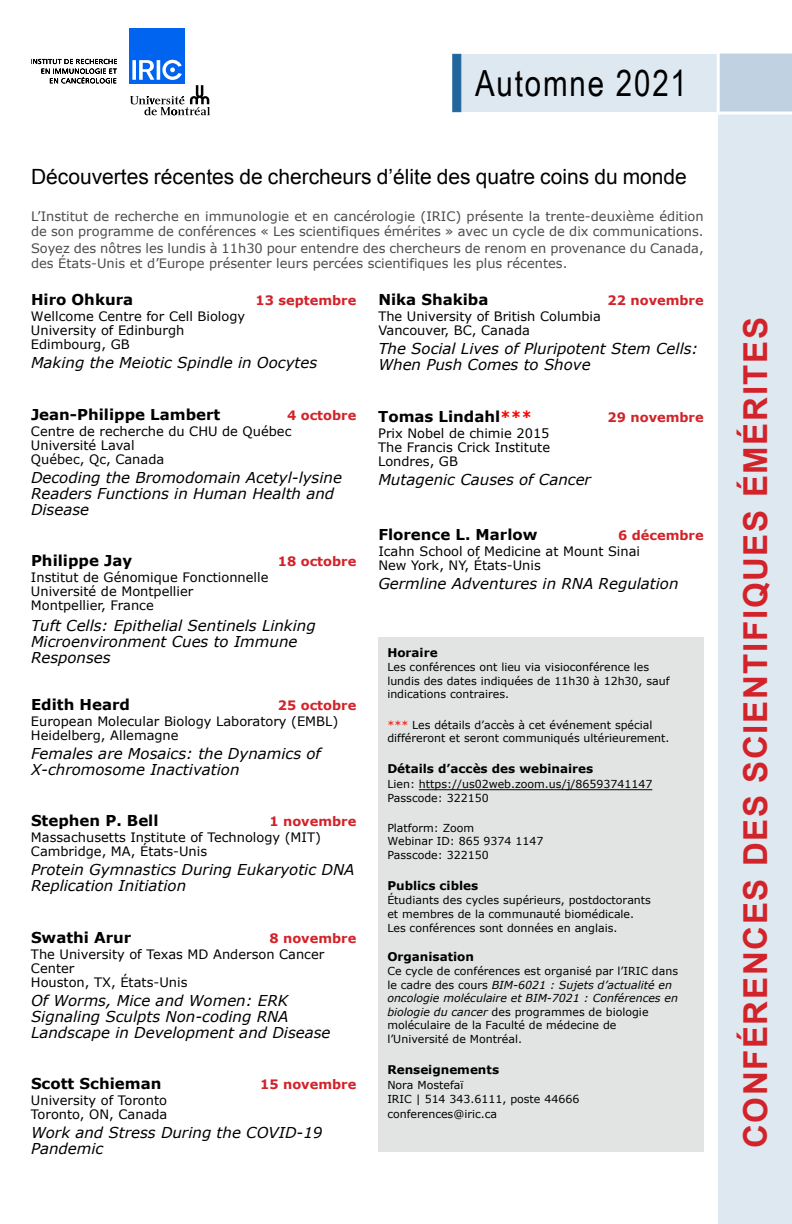
<style>
.page{position:relative;width:792px;height:1224px;background:#fff}
.page>*{position:absolute;margin:0;border:0;box-sizing:border-box;transform-origin:0 0}
.t1{font:36px "Arial Narrow";letter-spacing:.05em;color:#000}
.t2{font:700 33px "Arial";letter-spacing:.05em;color:#d2232a}
.t3{font:21px "Arial";color:#000}
.t4{font:italic 15px/16px "Verdana";color:#000}
.t5{font:700 15px "Verdana";color:#000}
.t6{font:13px/14px "Verdana";color:#000}
.t7{font:13px/15px "Verdana";color:#4b4b4b}
.t8{font:700 13px "Verdana";color:#d2232a}
.t9{font:700 12px "Verdana";color:#000}
.t10{font:11px/13.5px "Verdana";color:#000}
.s1{color:#f00}
.s2{font-style:italic}
</style>
<div class="page">
<div style="left:461px;top:54px;width:331px;height:57px;background:#dde8f0"></div>
<div style="left:452px;top:54px;width:9px;height:58px;background:#20659b;border:1px solid #20659b"></div>
<div style="left:718px;top:54px;width:74px;height:1170px;background:#dde8f0"></div>
<hr style="left:716px;top:112px;width:76px;height:3px;background:#fff">
<hr style="left:717px;top:52px;width:3px;height:63px;background:#fff">
<div style="left:129px;top:28px;width:55px;height:55px;background:#0064f0"></div>
<svg style="left:31px;top:59px;width:179px;height:56px"></svg>
<div style="left:378px;top:638px;width:326px;height:514px;background:#e1e4e2"></div>
<hr style="left:419px;top:789px;width:233px;height:1px;background:#000">
<h1 class="t1" style="left:475px;top:57px;width:213px">Automne 2021</h1>
<h3 class="t3" style="left:31px;top:163px;width:657px">Découvertes récentes de chercheurs d’élite des quatre coins du monde</h3>
<p class="t7" style="left:31px;top:209px;width:674px">L’Institut de recherche en immunologie et en cancérologie (IRIC) présente la trente-deuxième édition de son programme de conférences « Les scientifiques émérites » avec un cycle de dix communications.</p>
<p class="t7" style="left:31px;top:241px;width:674px">Soyez des nôtres les lundis à 11h30 pour entendre des chercheurs de renom en provenance du Canada, des États-Unis et d’Europe présenter leurs percées scientifiques les plus récentes.</p>
<h3 class="t5" style="left:31px;top:289px;width:104px">Hiro Ohkura</h3>
<p class="t8" style="left:255px;top:292px;width:102px">13 septembre</p>
<p class="t6" style="left:31px;top:310px;width:216px">Wellcome Centre for Cell Biology<br>University of Edinburgh<br>Edimbourg, GB</p>
<h3 class="t4" style="left:31px;top:355px;width:288px">Making the Meiotic Spindle in Oocytes</h3>
<h3 class="t5" style="left:31px;top:404px;width:191px">Jean-Philippe Lambert</h3>
<p class="t8" style="left:287px;top:406px;width:71px">4 octobre</p>
<p class="t6" style="left:31px;top:424px;width:262px">Centre de recherche du CHU de Québec<br>Université Laval<br>Québec, Qc, Canada</p>
<h3 class="t4" style="left:31px;top:469px;width:313px">Decoding the Bromodomain Acetyl-lysine<br>Readers Functions in Human Health and<br>Disease</h3>
<h3 class="t5" style="left:31px;top:550px;width:103px">Philippe Jay</h3>
<p class="t8" style="left:278px;top:552px;width:80px">18 octobre</p>
<p class="t6" style="left:31px;top:571px;width:239px">Institut de Génomique Fonctionnelle<br>Université de Montpellier<br>Montpellier, France</p>
<h3 class="t4" style="left:31px;top:618px;width:286px">Tuft Cells: Epithelial Sentinels Linking<br>Microenvironment Cues to Immune<br>Responses</h3>
<h3 class="t5" style="left:31px;top:694px;width:100px">Edith Heard</h3>
<p class="t8" style="left:278px;top:696px;width:80px">25 octobre</p>
<p class="t6" style="left:31px;top:714px;width:309px">European Molecular Biology Laboratory (EMBL)<br>Heidelberg, Allemagne</p>
<h3 class="t4" style="left:31px;top:745px;width:291px">Females are Mosaics: the Dynamics of<br>X-chromosome Inactivation</h3>
<h3 class="t5" style="left:31px;top:810px;width:129px">Stephen P. Bell</h3>
<p class="t8" style="left:269px;top:812px;width:88px">1 novembre</p>
<p class="t6" style="left:31px;top:830px;width:291px">Massachusetts Institute of Technology (MIT)<br>Cambridge, MA, États-Unis</p>
<h3 class="t4" style="left:31px;top:862px;width:325px">Protein Gymnastics During Eukaryotic DNA<br>Replication Initiation</h3>
<h3 class="t5" style="left:31px;top:927px;width:102px">Swathi Arur</h3>
<p class="t8" style="left:269px;top:929px;width:88px">8 novembre</p>
<p class="t6" style="left:31px;top:947px;width:295px">The University of Texas MD Anderson Cancer<br>Center<br>Houston, TX, États-Unis</p>
<h3 class="t4" style="left:31px;top:992px;width:301px">Of Worms, Mice and Women: ERK<br>Signaling Sculpts Non-coding RNA<br>Landscape in Development and Disease</h3>
<h3 class="t5" style="left:31px;top:1073px;width:132px">Scott Schieman</h3>
<p class="t8" style="left:260px;top:1075px;width:98px">15 novembre</p>
<p class="t6" style="left:31px;top:1093px;width:138px">University of Toronto<br>Toronto, ON, Canada</p>
<h3 class="t4" style="left:31px;top:1125px;width:293px">Work and Stress During the COVID-19<br>Pandemic</h3>
<h3 class="t5" style="left:378px;top:289px;width:112px">Nika Shakiba</h3>
<p class="t8" style="left:608px;top:292px;width:98px">22 novembre</p>
<p class="t6" style="left:378px;top:310px;width:224px">The University of British Columbia<br>Vancouver, BC, Canada</p>
<h3 class="t4" style="left:378px;top:341px;width:322px">The Social Lives of Pluripotent Stem Cells:<br>When Push Comes to Shove</h3>
<h3 class="t5" style="left:378px;top:406px;width:156px">Tomas Lindahl<span class="s1">***</span></h3>
<p class="t8" style="left:608px;top:408px;width:98px">29 novembre</p>
<p class="t6" style="left:378px;top:426px;width:173px;text-align:justify">Prix Nobel de chimie 2015<br>The Francis Crick Institute Londres, GB</p>
<h3 class="t4" style="left:378px;top:471px;width:214px">Mutagenic Causes of Cancer</h3>
<h3 class="t5" style="left:378px;top:524px;width:161px">Florence L. Marlow</h3>
<p class="t8" style="left:618px;top:526px;width:87px">6 décembre</p>
<p class="t6" style="left:378px;top:545px;width:263px">Icahn School of Medicine at Mount Sinai<br>New York, NY, États-Unis</p>
<h3 class="t4" style="left:378px;top:576px;width:302px">Germline Adventures in RNA Regulation</h3>
<p class="t9" style="left:387px;top:644px;width:52px">Horaire</p>
<p class="t10" style="left:387px;top:660px;width:284px">Les conférences ont lieu via visioconférence les lundis des dates indiquées de 11h30 à 12h30, sauf indications contraires.</p>
<p class="t10" style="left:387px;top:718px;width:284px;line-height:13.2px"><span class="s1">***</span> Les détails d’accès à cet événement spécial différeront et seront communiqués ultérieurement.</p>
<p class="t9" style="left:387px;top:761px;width:208px">Détails d’accès des webinaires</p>
<p class="t10" style="left:387px;top:777px;width:267px;line-height:14px">Lien: https://us02web.zoom.us/j/86593741147<br>Passcode: 322150</p>
<p class="t10" style="left:387px;top:822px;width:158px;line-height:13.2px">Platform: Zoom<br>Webinar ID: 865 9374 1147<br>Passcode: 322150</p>
<p class="t9" style="left:387px;top:877px;width:92px">Publics cibles</p>
<p class="t10" style="left:387px;top:893px;width:265px">Étudiants des cycles supérieurs, postdoctorants et membres de la communauté biomédicale.<br>Les conférences sont données en anglais.</p>
<p class="t9" style="left:387px;top:949px;width:88px">Organisation</p>
<p class="t10" style="left:387px;top:964px;width:292px">Ce cycle de conférences est organisé par l’IRIC dans le cadre des cours <span class="s2">BIM-6021 : Sujets d’actualité en oncologie moléculaire et BIM-7021 : Conférences en biologie du cancer</span> des programmes de biologie moléculaire de la Faculté de médecine de l’Université de Montréal.</p>
<p class="t9" style="left:387px;top:1061px;width:113px">Renseignements</p>
<p class="t10" style="left:387px;top:1078px;width:194px;line-height:14.4px">Nora Mostefaï<br>IRIC | 514 343.6111, poste 44666 conferences@iric.ca</p>
<h2 class="t2" style="left:733px;top:1148px;width:833px;rotate:-90deg">CONFÉRENCES DES SCIENTIFIQUES ÉMÉRITES</h2>
</div>
